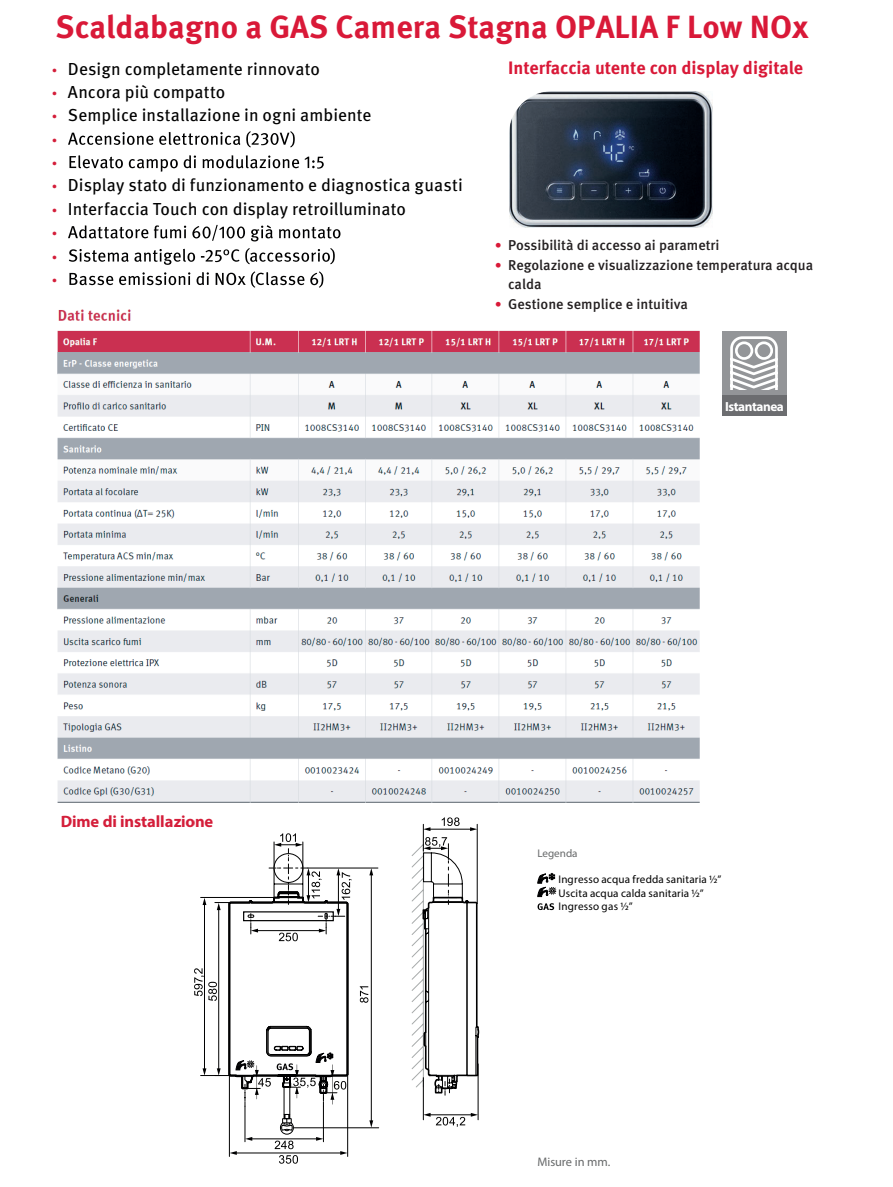
<style>
.page{position:relative;width:893px;height:1187px;background:#fff}
.page>*{position:absolute;margin:0;border:0;box-sizing:border-box;transform-origin:0 0}
.t1{font:700 32.1px "Meta Pro";color:#d91938}
.t2{font:700 18px "Meta Pro";color:#d91938}
.t3{font:17.4px "Meta Pro";color:#000001}
.t4{font:17.4px/23.4px "Myriad Pro";color:#d41e3a}
.t5{font:700 16.5px "Myriad Pro";letter-spacing:-.01em;color:#d41e3a}
.t6{font:500 14.25px/19.5px "Meta Pro";color:#231f20}
.t7{font:700 13.2px "Myriad Pro";letter-spacing:-.03em;color:#fff}
.t8{font:12.45px "Myriad Pro";letter-spacing:-.005em;color:#67696a}
.t9{font:11.1px/13.4px "Myriad Pro";letter-spacing:.015em;color:#000001}
.t10{font:11.1px "Myriad Pro";letter-spacing:-.005em;color:#67696a}
.s1{font-family:"Myriad Pro";color:#d41e3a}
.s2{font-family:"Meta Pro Norm";font-weight:400;font-size:13.5px;color:#d91938}
</style>
<div class="page">
<img style="left:57px;top:309px;width:643px;height:493px">
<div style="left:721px;top:331px;width:65px;height:64px;background:#939598"></div>
<div style="left:721px;top:395px;width:65px;height:21px;background:#6c6d70"></div>
<svg style="left:730px;top:336px;width:48px;height:54px"></svg>
<img style="left:509px;top:91px;width:204px;height:136px">
<svg style="left:68px;top:131px;width:227px;height:16px"></svg>
<svg style="left:69px;top:155px;width:255px;height:17px"></svg>
<svg style="left:68px;top:225px;width:272px;height:16px"></svg>
<svg style="left:69px;top:248px;width:266px;height:17px"></svg>
<svg style="left:69px;top:271px;width:254px;height:17px"></svg>
<svg style="left:537px;top:872px;width:20px;height:25px"></svg>
<svg style="left:538px;top:903px;width:16px;height:7px"></svg>
<hr style="left:218px;top:908px;width:1px;height:161px;background:#000001">
<svg style="left:217px;top:902px;width:4px;height:8px"></svg>
<hr style="left:201px;top:897px;width:73px;height:1px;background:#000001">
<hr style="left:204px;top:903px;width:1px;height:166px;background:#000001">
<svg style="left:203px;top:898px;width:3px;height:7px"></svg>
<svg style="left:201px;top:1068px;width:20px;height:8px"></svg>
<svg style="left:194px;top:968px;width:23px;height:32px"></svg>
<svg style="left:228px;top:817px;width:252px;height:346px"></svg>
<h1 class="t1" style="left:56px;top:2px;width:754px">Scaldabagno a GAS Camera Stagna OPALIA F Low NOx</h1>
<p class="t3" style="left:52px;top:55px;width:269px"><span class="s1">•</span> Design completamente rinnovato</p>
<p class="t3" style="left:52px;top:79px;width:175px"><span class="s1">•</span> Ancora più compatto</p>
<p class="t3" style="left:52px;top:102px;width:321px"><span class="s1">•</span> Semplice installazione in ogni ambiente</p>
<p class="t4" style="left:52px;top:127px;width:6px">• •</p>
<p class="t3" style="left:52px;top:172px;width:412px"><span class="s1">•</span> Display stato di funzionamento e diagnostica guasti</p>
<p class="t3" style="left:52px;top:195px;width:355px"><span class="s1">•</span> Interfaccia Touch con display retroilluminato</p>
<p class="t4" style="left:52px;top:220px;width:6px;text-align:justify">• • •</p>
<p class="t2" style="left:508px;top:54px;width:296px">Interfaccia utente con display digitale</p>
<p class="t6" style="left:495px;top:235px;width:226px"><span class="s2">•</span> Possibilità di accesso ai parametri</p>
<p class="t6" style="left:508px;top:254px;width:307px;text-indent:-14px"><span class="s2">•</span> Regolazione e visualizzazione temperatura acqua calda</p>
<p class="t6" style="left:495px;top:293px;width:195px"><span class="s2">•</span> Gestione semplice e intuitiva</p>
<p class="t5" style="left:61px;top:810px;width:154px">Dime di installazione</p>
<p class="t7" style="left:725px;top:397px;width:60px">Istantanea</p>
<p class="t10" style="left:538px;top:846px;width:42px">Legenda</p>
<p class="t9" style="left:559px;top:872px;width:164px">Ingresso acqua fredda sanitaria ½”<br>Uscita acqua calda sanitaria ½”<br>Ingresso gas ½”</p>
<p class="t8" style="left:538px;top:1153px;width:74px">Misure in mm.</p>
</div>
